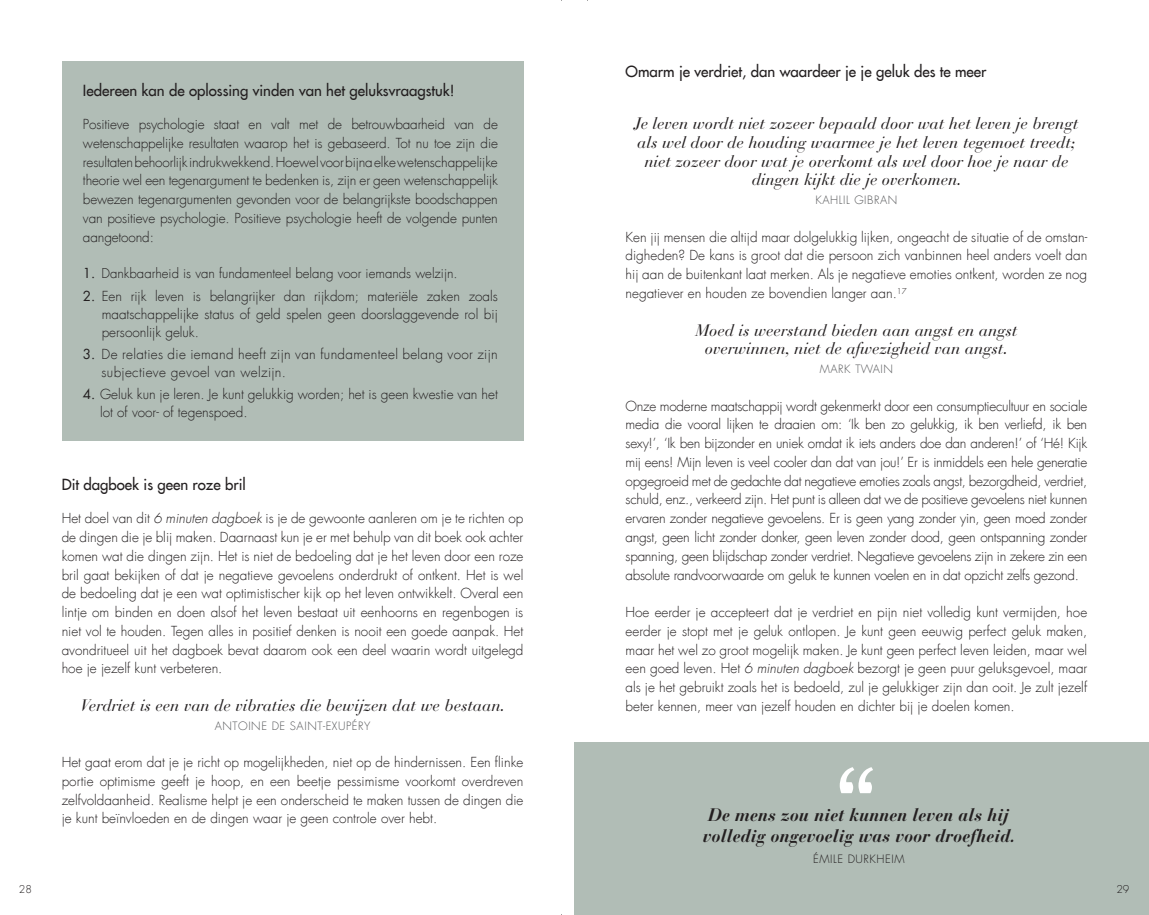
<style>
.page{position:relative;width:1149px;height:915px;background:#fff}
.page>*{position:absolute;margin:0;border:0;box-sizing:border-box;transform-origin:0 0}
.t1{font:italic 700 18px/21px "Bauer Bodoni Std";color:#231f20;text-align:center}
.t2{font:italic 16.5px/18.8px "Bauer Bodoni Std";color:#231f20;text-align:center}
.t3{font:15px "Futura LT";color:#231f20}
.t4{font:300 13.5px/18.8px "Futura LT";color:#231f20;text-align:justify}
.t5{font:300 13.5px/18px "Futura LT";letter-spacing:.025em;color:#231f20}
.t6{font:300 13.2px "Futura LT";color:#231f20}
.t7{font:300 11.25px "Futura LT";letter-spacing:.05em;color:#57585a}
.t8{font:300 11.25px "Futura LT";letter-spacing:.05em;color:#231f20}
.t9{font:300 10.5px "Futura LT";color:#231f20}
.s1{font-weight:400;font-size:13.5px}
.s2{font-weight:400}
.s3{font-style:italic}
</style>
<div class="page">
<div style="left:62px;top:61px;width:461px;height:379px;background:#b1bdb6"></div>
<div style="left:574px;top:742px;width:574px;height:172px;background:#b1bdb6"></div>
<svg style="left:839px;top:767px;width:33px;height:25px"></svg>
<p class="t9" style="left:19px;top:882px;width:15px">28</p>
<p class="t3" style="left:83px;top:81px;width:373px">Iedereen kan de oplossing vinden van het geluksvraagstuk!</p>
<p class="t4" style="left:83px;top:115px;width:416px">Positieve psychologie staat en valt met de betrouwbaarheid van de wetenschappelijke resultaten waarop het is gebaseerd. Tot nu toe zijn die resultaten behoorlijk indrukwekkend. Hoewel voor bijna elke wetenschappelijke theorie wel een tegenargument te bedenken is, zijn er geen wetenschappelijk bewezen tegenargumenten gevonden voor de belangrijkste boodschappen van positieve psychologie. Positieve psychologie heeft de volgende punten aangetoond:</p>
<p class="t6" style="left:83px;top:265px;width:376px"><span class="s1">1.</span> Dankbaarheid is van fundamenteel belang voor iemands welzijn.</p>
<p class="t4" style="left:102px;top:287px;width:397px;line-height:18px;text-indent:-19px"><span class="s2">2.</span> Een rijk leven is belangrijker dan rijkdom; materiële zaken zoals maatschappelijke status of geld spelen geen doorslaggevende rol bij persoonlijk geluk.</p>
<p class="t5" style="left:101px;top:345px;width:398px;text-indent:-19px"><span class="s2">3.</span> De relaties die iemand heeft zijn van fundamenteel belang voor zijn subjectieve gevoel van welzijn.</p>
<p class="t4" style="left:100px;top:385px;width:399px;line-height:18px;text-indent:-17px"><span class="s2">4.</span> Geluk kun je leren. Je kunt gelukkig worden; het is geen kwestie van het lot of voor- of tegenspoed.</p>
<p class="t3" style="left:62px;top:474px;width:185px">Dit dagboek is geen roze bril</p>
<p class="t4" style="left:62px;top:509px;width:463px">Het doel van dit <span class="s3">6 minuten dagboek</span> is je de gewoonte aanleren om je te richten op de dingen die je blij maken. Daarnaast kun je er met behulp van dit boek ook achter komen wat die dingen zijn. Het is niet de bedoeling dat je het leven door een roze bril gaat bekijken of dat je negatieve gevoelens onderdrukt of ontkent. Het is wel de bedoeling dat je een wat optimistischer kijk op het leven ontwikkelt. Overal een lintje om binden en doen alsof het leven bestaat uit eenhoorns en regenbogen is niet vol te houden. Tegen alles in positief denken is nooit een goede aanpak. Het avondritueel uit het dagboek bevat daarom ook een deel waarin wordt uitgelegd hoe je jezelf kunt verbeteren.</p>
<p class="t2" style="left:81px;top:695px;width:426px">Verdriet is een van de vibraties die bewijzen dat we bestaan.</p>
<p class="t7" style="left:215px;top:718px;width:157px">ANTOINE DE SAINT-EXUPÉRY</p>
<p class="t4" style="left:62px;top:753px;width:463px">Het gaat erom dat je je richt op mogelijkheden, niet op de hindernissen. Een flinke portie optimisme geeft je hoop, en een beetje pessimisme voorkomt overdreven zelfvoldaanheid. Realisme helpt je een onderscheid te maken tussen de dingen die je kunt beïnvloeden en de dingen waar je geen controle over hebt.</p>
<p class="t3" style="left:625px;top:62px;width:362px">Omarm je verdriet, dan waardeer je je geluk des te meer</p>
<p class="t2" style="left:634px;top:114px;width:445px">Je leven wordt niet zozeer bepaald door wat het leven je brengt als wel door de houding waarmee je het leven tegemoet treedt; niet zozeer door wat je overkomt als wel door hoe je naar de dingen kijkt die je overkomen.</p>
<p class="t7" style="left:815px;top:193px;width:83px">KAHLIL GIBRAN</p>
<p class="t4" style="left:625px;top:228px;width:463px">Ken jij mensen die altijd maar dolgelukkig lijken, ongeacht de situatie of de omstan&shy;digheden? De kans is groot dat die persoon zich vanbinnen heel anders voelt dan hij aan de buitenkant laat merken. Als je negatieve emoties ontkent, worden ze nog negatiever en houden ze bovendien langer aan.<sup>17</sup></p>
<p class="t2" style="left:695px;top:320px;width:323px">Moed is weerstand bieden aan angst en angst overwinnen, niet de afwezigheid van angst.</p>
<p class="t7" style="left:819px;top:362px;width:75px">MARK TWAIN</p>
<p class="t4" style="left:625px;top:396px;width:463px">Onze moderne maatschappij wordt gekenmerkt door een consumptiecultuur en sociale media die vooral lijken te draaien om: ‘Ik ben zo gelukkig, ik ben verliefd, ik ben sexy!’, ‘Ik ben bijzonder en uniek omdat ik iets anders doe dan anderen!’ of ‘Hé! Kijk mij eens! Mijn leven is veel cooler dan dat van jou!’ Er is inmiddels een hele generatie opgegroeid met de gedachte dat negatieve emoties zoals angst, bezorgdheid, verdriet, schuld, enz., verkeerd zijn. Het punt is alleen dat we de positieve gevoelens niet kunnen ervaren zonder negatieve gevoelens. Er is geen yang zonder yin, geen moed zonder angst, geen licht zonder donker, geen leven zonder dood, geen ontspanning zonder spanning, geen blijdschap zonder verdriet. Negatieve gevoelens zijn in zekere zin een absolute randvoorwaarde om geluk te kunnen voelen en in dat opzicht zelfs gezond.</p>
<p class="t4" style="left:625px;top:603px;width:463px">Hoe eerder je accepteert dat je verdriet en pijn niet volledig kunt vermijden, hoe eerder je stopt met je geluk ontlopen. Je kunt geen eeuwig perfect geluk maken, maar het wel zo groot mogelijk maken. Je kunt geen perfect leven leiden, maar wel een goed leven. Het <span class="s3">6 minuten dagboek</span> bezorgt je geen puur geluksgevoel, maar als je het gebruikt zoals het is bedoeld, zul je gelukkiger zijn dan ooit. Je zult jezelf beter kennen, meer van jezelf houden en dichter bij je doelen komen.</p>
<h1 class="t1" style="left:702px;top:804px;width:314px">De mens zou niet kunnen leven als hij volledig ongevoelig was voor droefheid.</h1>
<p class="t8" style="left:813px;top:852px;width:93px">ÉMILE DURKHEIM</p>
<p class="t9" style="left:1115px;top:882px;width:15px">29</p>
</div>
